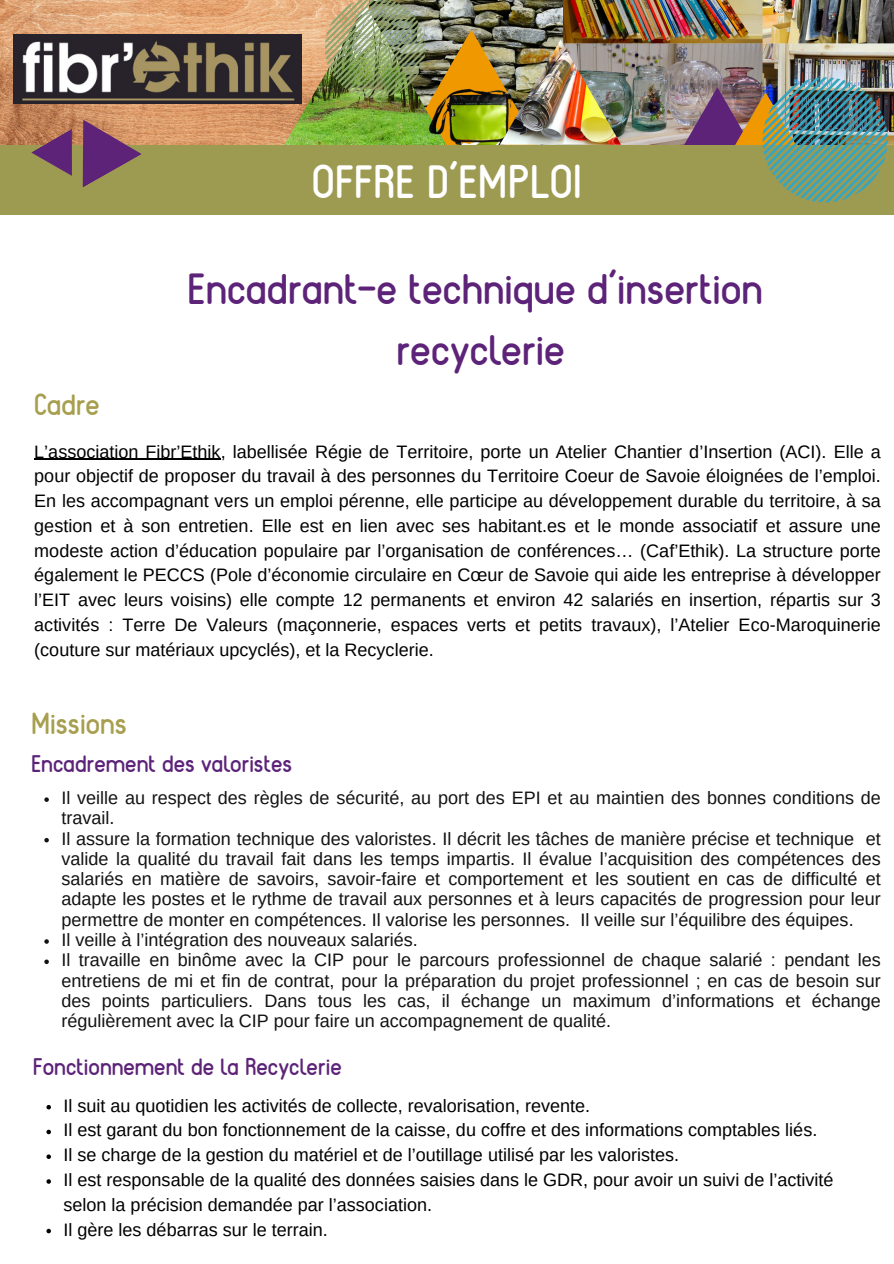
<style>
.page{position:relative;width:894px;height:1264px;background:#fff}
.page>*{position:absolute;margin:0;border:0;box-sizing:border-box;transform-origin:0 0}
.t1{font:700 58.5px "Reef";color:#fff}
.t2{font:700 46.5px "Reef";color:#fff}
.t3{font:700 43.5px/60.8px "Reef";color:#5c2378;text-align:center}
.t4{font:700 29.85px "Reef";color:#a79f4f}
.t5{font:700 24px "Reef";color:#5c2378}
.t6{font:18px/24.8px "Arimo";color:#000;text-align:justify}
.t7{font:18px/20.2px "Arimo";color:#121212}
</style>
<div class="page">
<img style="left:425px;top:0;width:138px;height:40px">
<img style="left:563px;top:0;width:330px;height:145px">
<img style="left:0;top:0;width:325px;height:145px">
<svg style="left:447px;top:30px;width:93px;height:56px;fill:#f09800"></svg>
<img style="left:283px;top:5px;width:164px;height:140px">
<img style="left:429px;top:86px;width:70px;height:59px">
<img style="left:499px;top:40px;width:122px;height:105px">
<svg style="left:678px;top:87px;width:78px;height:58px"></svg>
<svg style="left:732px;top:92px;width:30px;height:53px"></svg>
<img style="left:325px;top:0;width:100px;height:98px">
<div style="left:0;top:145px;width:893px;height:70px;background:#9d9a52"></div>
<img style="left:762px;top:77px;width:125px;height:125px">
<svg style="left:83px;top:120px;width:59px;height:67px"></svg>
<svg style="left:31px;top:129px;width:41px;height:47px"></svg>
<img style="left:13px;top:35px;width:289px;height:68px">
<hr style="left:34px;top:459px;width:187px;height:1px;background:#000">
<svg style="left:44px;top:797px;width:5px;height:5px"></svg>
<svg style="left:44px;top:838px;width:5px;height:4px"></svg>
<svg style="left:44px;top:939px;width:5px;height:4px"></svg>
<svg style="left:44px;top:959px;width:5px;height:5px"></svg>
<svg style="left:46px;top:1105px;width:5px;height:4px"></svg>
<svg style="left:46px;top:1129px;width:5px;height:5px"></svg>
<svg style="left:46px;top:1154px;width:5px;height:4px"></svg>
<svg style="left:46px;top:1179px;width:5px;height:4px"></svg>
<svg style="left:46px;top:1228px;width:5px;height:5px"></svg>
<h3 class="t4" style="left:34px;top:383px;width:67px">Cadre</h3>
<h2 class="t2" style="left:312px;top:149px;width:271px">OFFRE D’EMPLOI</h2>
<h1 class="t1" style="left:174px;top:165px;width:527px">COMMUNIQUÉ DE PRESSE</h1>
<h3 class="t3" style="left:187px;top:257px;width:577px">Encadrant-e technique d’insertion recyclerie</h3>
<p class="t6" style="left:34px;top:439px;width:847px">L’association Fibr’Ethik, labellisée Régie de Territoire, porte un Atelier Chantier d’Insertion (ACI). Elle a pour objectif de proposer du travail à des personnes du Territoire Coeur de Savoie éloignées de l’emploi.<br>En les accompagnant vers un emploi pérenne, elle participe au développement durable du territoire, à sa gestion et à son entretien. Elle est en lien avec ses habitant.es et le monde associatif et assure une modeste action d’éducation populaire par l’organisation de conférences… (Caf’Ethik). La structure porte également le PECCS (Pole d’économie circulaire en Cœur de Savoie qui aide les entreprise à développer l’EIT avec leurs voisins) elle compte 12 permanents et environ 42 salariés en insertion, répartis sur 3 activités : Terre De Valeurs (maçonnerie, espaces verts et petits travaux), l’Atelier Eco-Maroquinerie (couture sur matériaux upcyclés), et la Recyclerie.</p>
<h3 class="t4" style="left:31px;top:701px;width:97px">Missions</h3>
<h3 class="t5" style="left:31px;top:746px;width:263px">Encadrement des valoristes</h3>
<p class="t7" style="left:61px;top:787px;width:820px">Il veille au respect des règles de sécurité, au port des EPI et au maintien des bonnes conditions de travail.<br>Il assure la formation technique des valoristes. Il décrit les tâches de manière précise et technique et valide la qualité du travail fait dans les temps impartis. Il évalue l’acquisition des compétences des salariés en matière de savoirs, savoir-faire et comportement et les soutient en cas de difficulté et adapte les postes et le rythme de travail aux personnes et à leurs capacités de progression pour leur permettre de monter en compétences. Il valorise les personnes. Il veille sur l’équilibre des équipes.<br>Il veille à l’intégration des nouveaux salariés.<br>Il travaille en binôme avec la CIP pour le parcours professionnel de chaque salarié : pendant les entretiens de mi et fin de contrat, pour la préparation du projet professionnel ; en cas de besoin sur des points particuliers. Dans tous les cas, il échange un maximum d’informations et échange régulièrement avec la CIP pour faire un accompagnement de qualité.</p>
<h3 class="t5" style="left:33px;top:1048px;width:310px">Fonctionnement de la Recyclerie</h3>
<p class="t6" style="left:64px;top:1093px;width:771px;text-align:left">Il suit au quotidien les activités de collecte, revalorisation, revente.<br>Il est garant du bon fonctionnement de la caisse, du coffre et des informations comptables liés.<br>Il se charge de la gestion du matériel et de l’outillage utilisé par les valoristes.<br>Il est responsable de la qualité des données saisies dans le GDR, pour avoir un suivi de l’activité selon la précision demandée par l’association.<br>Il gère les débarras sur le terrain.</p>
</div>
